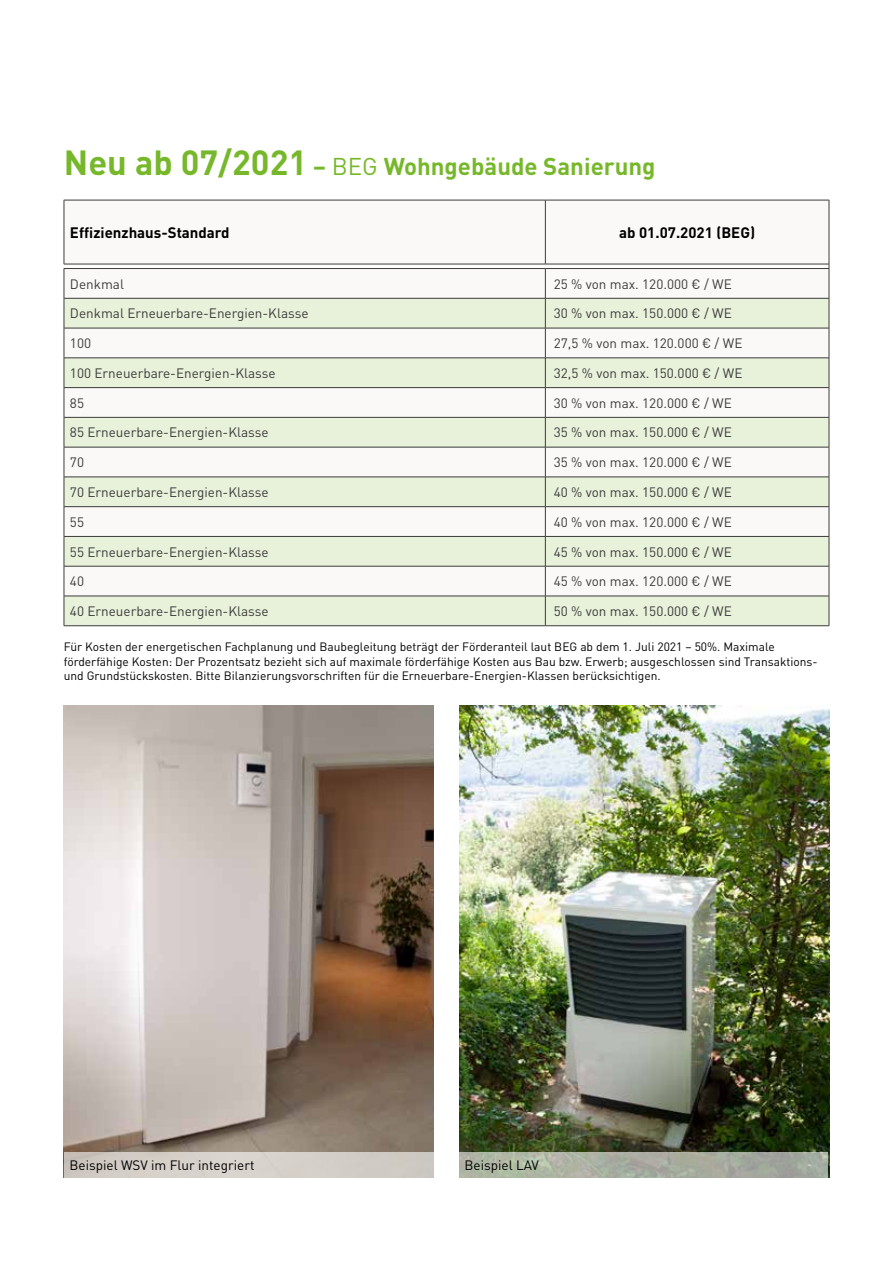
<style>
.page{position:relative;width:893px;height:1263px;background:#fff}
.page>*{position:absolute;margin:0;border:0;box-sizing:border-box;transform-origin:0 0}
.t1{font:700 24px "DIN Pro";color:#76b82a}
.t2{font:700 15px "DIN Pro";color:#000}
.t3{font:13.5px "DIN Pro";color:#3c3c3b}
.t4{font:13.5px "DIN Pro";color:#000}
.t5{font:12px/14.4px "DIN Pro";color:#000}
.s1{font-size:34.5px}
.s2{font-weight:400}
</style>
<div class="page">
<svg style="left:65px;top:201px;width:764px;height:97px"></svg>
<svg style="left:65px;top:299px;width:764px;height:326px;fill:#e8f1da"></svg>
<hr style="left:64px;top:268px;width:481px;height:1px;background:#3c3c3b">
<hr style="left:545px;top:268px;width:284px;height:1px;background:#3c3c3b">
<hr style="left:64px;top:328px;width:481px;height:1px;background:#3c3c3b">
<hr style="left:545px;top:328px;width:284px;height:1px;background:#3c3c3b">
<hr style="left:64px;top:387px;width:481px;height:1px;background:#3c3c3b">
<hr style="left:545px;top:387px;width:284px;height:1px;background:#3c3c3b">
<hr style="left:64px;top:200px;width:481px;height:1px;background:#3c3c3b">
<hr style="left:64px;top:200px;width:1px;height:64px;background:#3c3c3b">
<hr style="left:545px;top:200px;width:284px;height:1px;background:#3c3c3b">
<hr style="left:545px;top:200px;width:1px;height:64px;background:#3c3c3b">
<hr style="left:829px;top:200px;width:1px;height:64px;background:#3c3c3b">
<svg style="left:64px;top:269px;width:1px;height:29px"></svg>
<svg style="left:545px;top:269px;width:1px;height:29px"></svg>
<svg style="left:829px;top:264px;width:1px;height:34px"></svg>
<hr style="left:64px;top:298px;width:1px;height:30px;background:#3c3c3b">
<hr style="left:545px;top:298px;width:1px;height:30px;background:#3c3c3b">
<hr style="left:829px;top:298px;width:1px;height:30px;background:#3c3c3b">
<hr style="left:64px;top:328px;width:1px;height:30px;background:#3c3c3b">
<hr style="left:545px;top:328px;width:1px;height:30px;background:#3c3c3b">
<hr style="left:829px;top:328px;width:1px;height:30px;background:#3c3c3b">
<svg style="left:64px;top:359px;width:1px;height:88px"></svg>
<svg style="left:545px;top:359px;width:1px;height:88px"></svg>
<svg style="left:829px;top:358px;width:1px;height:89px"></svg>
<hr style="left:64px;top:447px;width:1px;height:30px;background:#3c3c3b">
<hr style="left:545px;top:447px;width:1px;height:30px;background:#3c3c3b">
<hr style="left:829px;top:447px;width:1px;height:30px;background:#3c3c3b">
<svg style="left:64px;top:478px;width:1px;height:88px"></svg>
<svg style="left:545px;top:478px;width:1px;height:88px"></svg>
<svg style="left:829px;top:477px;width:1px;height:89px"></svg>
<hr style="left:64px;top:566px;width:1px;height:30px;background:#3c3c3b">
<hr style="left:545px;top:566px;width:1px;height:30px;background:#3c3c3b">
<hr style="left:829px;top:566px;width:1px;height:30px;background:#3c3c3b">
<svg style="left:64px;top:597px;width:1px;height:28px"></svg>
<svg style="left:545px;top:597px;width:1px;height:28px"></svg>
<svg style="left:829px;top:596px;width:1px;height:29px"></svg>
<hr style="left:64px;top:264px;width:481px;height:1px;background:#3c3c3b">
<hr style="left:545px;top:264px;width:284px;height:1px;background:#3c3c3b">
<hr style="left:64px;top:298px;width:481px;height:1px;background:#3c3c3b">
<hr style="left:545px;top:298px;width:284px;height:1px;background:#3c3c3b">
<hr style="left:64px;top:358px;width:481px;height:1px;background:#3c3c3b">
<hr style="left:545px;top:358px;width:284px;height:1px;background:#3c3c3b">
<hr style="left:64px;top:417px;width:481px;height:1px;background:#3c3c3b">
<hr style="left:545px;top:417px;width:284px;height:1px;background:#3c3c3b">
<hr style="left:64px;top:447px;width:481px;height:1px;background:#3c3c3b">
<hr style="left:545px;top:447px;width:284px;height:1px;background:#3c3c3b">
<hr style="left:64px;top:477px;width:481px;height:1px;background:#3c3c3b">
<hr style="left:545px;top:477px;width:284px;height:1px;background:#3c3c3b">
<hr style="left:64px;top:506px;width:481px;height:1px;background:#3c3c3b">
<hr style="left:545px;top:506px;width:284px;height:1px;background:#3c3c3b">
<hr style="left:64px;top:536px;width:481px;height:1px;background:#3c3c3b">
<hr style="left:545px;top:536px;width:284px;height:1px;background:#3c3c3b">
<hr style="left:64px;top:566px;width:481px;height:1px;background:#3c3c3b">
<hr style="left:545px;top:566px;width:284px;height:1px;background:#3c3c3b">
<hr style="left:64px;top:596px;width:481px;height:1px;background:#3c3c3b">
<hr style="left:545px;top:596px;width:284px;height:1px;background:#3c3c3b">
<hr style="left:64px;top:625px;width:481px;height:1px;background:#3c3c3b">
<hr style="left:545px;top:625px;width:284px;height:1px;background:#3c3c3b">
<img style="left:64px;top:706px;width:370px;height:446px">
<div style="left:64px;top:1152px;width:370px;height:26px;background:#d4cfc8"></div>
<img style="left:459px;top:706px;width:370px;height:472px">
<svg style="left:459px;top:1152px;width:369px;height:26px;background:#a9aea0"></svg>
<h1 class="t1" style="left:64px;top:148px;width:593px"><span class="s1">Neu ab 07/2021</span> – <span class="s2">BEG</span> Wohngebäude Sanierung</h1>
<p class="t2" style="left:70px;top:221px;width:161px">Effizienzhaus-Standard</p>
<p class="t2" style="left:619px;top:221px;width:137px">ab 01.07.2021 (BEG)</p>
<p class="t3" style="left:70px;top:273px;width:56px">Denkmal</p>
<p class="t3" style="left:554px;top:273px;width:179px">25 % von max. 120.000 € / WE</p>
<p class="t3" style="left:70px;top:303px;width:240px">Denkmal Erneuerbare-Energien-Klasse</p>
<p class="t3" style="left:554px;top:303px;width:179px">30 % von max. 150.000 € / WE</p>
<p class="t3" style="left:70px;top:333px;width:23px">100</p>
<p class="t3" style="left:554px;top:333px;width:190px">27,5 % von max. 120.000 € / WE</p>
<p class="t3" style="left:70px;top:362px;width:207px">100 Erneuerbare-Energien-Klasse</p>
<p class="t3" style="left:554px;top:362px;width:190px">32,5 % von max. 150.000 € / WE</p>
<p class="t3" style="left:70px;top:392px;width:16px">85</p>
<p class="t3" style="left:554px;top:392px;width:179px">30 % von max. 120.000 € / WE</p>
<p class="t3" style="left:70px;top:422px;width:200px">85 Erneuerbare-Energien-Klasse</p>
<p class="t3" style="left:554px;top:422px;width:179px">35 % von max. 150.000 € / WE</p>
<p class="t3" style="left:70px;top:452px;width:16px">70</p>
<p class="t3" style="left:554px;top:452px;width:179px">35 % von max. 120.000 € / WE</p>
<p class="t3" style="left:70px;top:481px;width:200px">70 Erneuerbare-Energien-Klasse</p>
<p class="t3" style="left:554px;top:481px;width:179px">40 % von max. 150.000 € / WE</p>
<p class="t3" style="left:70px;top:511px;width:16px">55</p>
<p class="t3" style="left:554px;top:511px;width:179px">40 % von max. 120.000 € / WE</p>
<p class="t3" style="left:70px;top:541px;width:200px">55 Erneuerbare-Energien-Klasse</p>
<p class="t3" style="left:554px;top:541px;width:179px">45 % von max. 150.000 € / WE</p>
<p class="t3" style="left:70px;top:571px;width:16px">40</p>
<p class="t3" style="left:554px;top:571px;width:179px">45 % von max. 120.000 € / WE</p>
<p class="t3" style="left:70px;top:600px;width:200px">40 Erneuerbare-Energien-Klasse</p>
<p class="t3" style="left:554px;top:600px;width:179px">50 % von max. 150.000 € / WE</p>
<p class="t5" style="left:64px;top:638px;width:755px">Für Kosten der energetischen Fachplanung und Baubegleitung beträgt der Förderanteil laut BEG ab dem 1. Juli 2021 – 50%. Maximale förderfähige Kosten: Der Prozentsatz bezieht sich auf maximale förderfähige Kosten aus Bau bzw. Erwerb; ausgeschlossen sind Transaktions&shy;und Grundstückskosten. Bitte Bilanzierungsvorschriften für die Erneuerbare-Energien-Klassen berücksichtigen.</p>
<p class="t4" style="left:70px;top:1155px;width:186px">Beispiel WSV im Flur integriert</p>
<p class="t4" style="left:464px;top:1155px;width:76px">Beispiel LAV</p>
</div>
